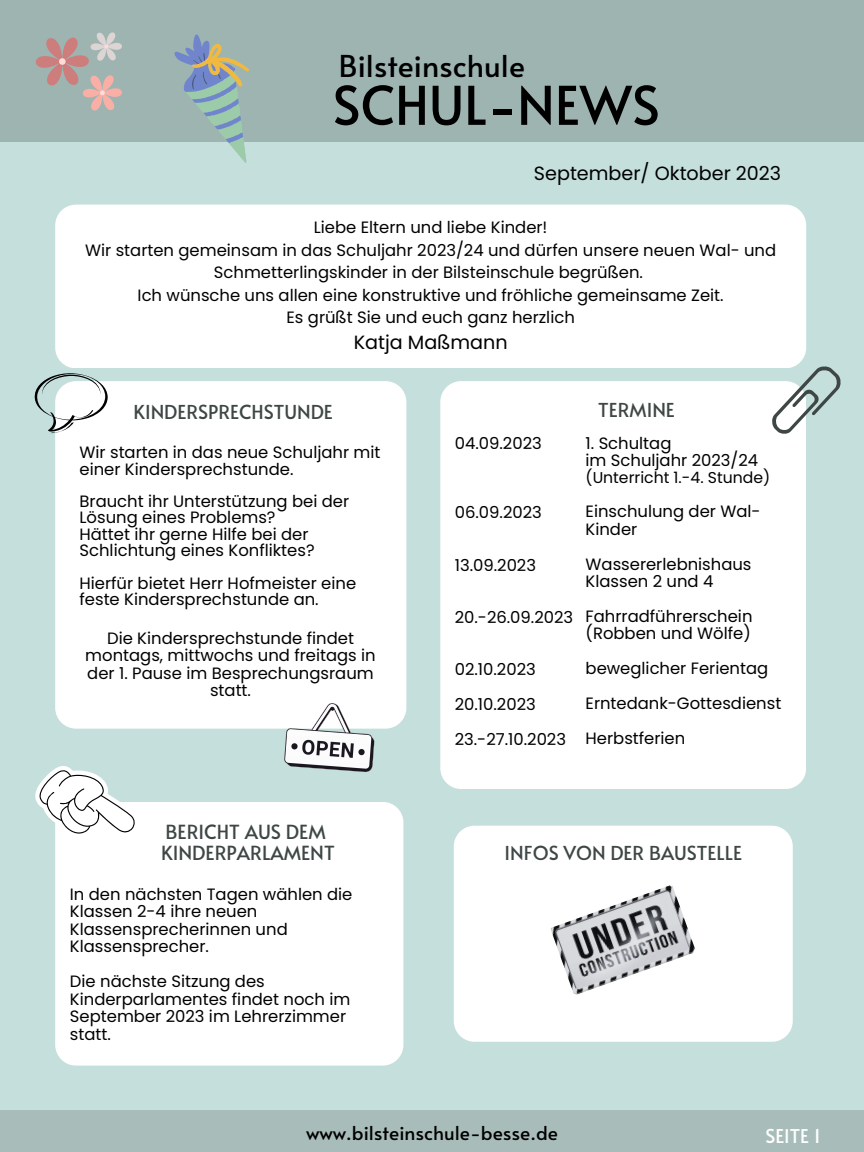
<style>
.page{position:relative;width:864px;height:1152px;background:#c5e0dc}
.page>*{position:absolute;margin:0;border:0;box-sizing:border-box;transform-origin:0 0}
.t1{font:53.18px "Alata";color:#000}
.t2{font:30.08px "Alata";color:#000}
.t3{font:19.42px "Alata";color:#3e4745}
.t4{font:19.2px "Alata";color:#3e4745}
.t5{font:19.12px "Poppins";color:#000}
.t6{font:19.12px "Alata";color:#000}
.t7{font:18.98px "Alata";color:#fff}
.t8{font:16.42px/17.4px "Poppins";color:#000}
.t9{font:15.67px "Poppins";color:#000}
</style>
<div class="page">
<div style="left:0;top:0;width:864px;height:142px;background:#9eb4b1"></div>
<div style="left:0;top:1110px;width:864px;height:42px;background:#a8bdba"></div>
<div style="left:454px;top:826px;width:339px;height:216px;background:#fff;border-radius:21px"></div>
<div style="left:440px;top:381px;width:366px;height:408px;background:#fff;border-radius:21px"></div>
<svg style="left:772px;top:363px;width:69px;height:71px"></svg>
<div style="left:55px;top:205px;width:751px;height:163px;background:#fff;border-radius:21px"></div>
<div style="left:55px;top:381px;width:351px;height:348px;background:#fff;border-radius:21px"></div>
<svg style="left:34px;top:373px;width:74px;height:60px"></svg>
<img style="left:283px;top:703px;width:99px;height:69px">
<div style="left:55px;top:802px;width:348px;height:264px;background:#fff;border-radius:21px"></div>
<svg style="left:35px;top:766px;width:100px;height:101px"></svg>
<img style="left:550px;top:885px;width:145px;height:110px">
<svg style="left:174px;top:34px;width:75px;height:129px"></svg>
<svg style="left:35px;top:32px;width:87px;height:79px"></svg>
<p class="t2" style="left:339px;top:44px;width:188px">Bilsteinschule</p>
<p class="t1" style="left:333px;top:66px;width:329px">SCHUL-NEWS</p>
<p class="t5" style="left:534px;top:160px;width:249px">September/ Oktober 2023</p>
<p class="t8" style="left:314px;top:219px;width:235px">Liebe Eltern und liebe Kinder!</p>
<p class="t8" style="left:85px;top:239px;width:693px;line-height:22.5px;text-align:center">Wir starten gemeinsam in das Schuljahr 2023/24 und dürfen unsere neuen Wal- und<br>Schmetterlingskinder in der Bilsteinschule begrüßen.</p>
<p class="t8" style="left:138px;top:286px;width:588px">Ich wünsche uns allen eine konstruktive und fröhliche gemeinsame Zeit.</p>
<p class="t8" style="left:287px;top:309px;width:290px">Es grüßt Sie und euch ganz herzlich</p>
<p class="t5" style="left:354px;top:329px;width:155px">Katja Maßmann</p>
<p class="t4" style="left:134px;top:397px;width:201px">KINDERSPRECHSTUNDE</p>
<p class="t8" style="left:80px;top:444px;width:302px;line-height:16.4px">Wir starten in das neue Schuljahr mit einer Kindersprechstunde.</p>
<p class="t8" style="left:80px;top:493px;width:271px;line-height:16.4px">Braucht ihr Unterstützung bei der<br>Lösung eines Problems?</p>
<p class="t8" style="left:80px;top:526px;width:237px;line-height:16.4px">Hättet ihr gerne Hilfe bei der<br>Schlichtung eines Konfliktes?</p>
<p class="t8" style="left:80px;top:575px;width:278px;line-height:16.4px">Hierfür bietet Herr Hofmeister eine feste Kindersprechstunde an.</p>
<p class="t8" style="left:85px;top:629px;width:292px;text-align:center">Die Kindersprechstunde findet montags, mittwochs und freitags in der 1. Pause im Besprechungsraum statt.</p>
<p class="t3" style="left:165px;top:817px;width:162px">BERICHT AUS DEM</p>
<p class="t3" style="left:161px;top:839px;width:175px">KINDERPARLAMENT</p>
<p class="t8" style="left:70px;top:885px;width:284px">In den nächsten Tagen wählen die<br>Klassen 2-4 ihre neuen<br>Klassensprecherinnen und<br>Klassensprecher.</p>
<p class="t8" style="left:70px;top:973px;width:282px">Die nächste Sitzung des<br>Kinderparlamentes findet noch im<br>September 2023 im Lehrerzimmer statt.</p>
<p class="t8" style="left:455px;top:434px;width:89px">04.09.2023</p>
<p class="t8" style="left:455px;top:504px;width:89px">06.09.2023</p>
<p class="t8" style="left:455px;top:556px;width:83px">13.09.2023</p>
<p class="t8" style="left:455px;top:609px;width:120px">20.-26.09.2023</p>
<p class="t8" style="left:455px;top:661px;width:83px">02.10.2023</p>
<p class="t8" style="left:455px;top:696px;width:83px">20.10.2023</p>
<p class="t8" style="left:455px;top:731px;width:113px">23.-27.10.2023</p>
<p class="t4" style="left:598px;top:395px;width:78px">TERMINE</p>
<p class="t8" style="left:586px;top:434px;width:87px">1. Schultag</p>
<p class="t8" style="left:586px;top:452px;width:174px">im Schuljahr 2023/24</p>
<p class="t9" style="left:586px;top:467px;width:186px">(Unterricht 1.-4. Stunde)</p>
<p class="t8" style="left:586px;top:503px;width:177px">Einschulung der Wal-<br>Kinder</p>
<p class="t8" style="left:586px;top:555px;width:167px">Wassererlebnishaus<br>Klassen 2 und 4</p>
<p class="t8" style="left:586px;top:607px;width:168px">Fahrradführerschein (Robben und Wölfe)</p>
<p class="t8" style="left:586px;top:660px;width:184px">beweglicher Ferientag</p>
<p class="t8" style="left:586px;top:695px;width:197px">Erntedank-Gottesdienst</p>
<p class="t8" style="left:586px;top:730px;width:101px">Herbstferien</p>
<p class="t4" style="left:504px;top:839px;width:239px">INFOS VON DER BAUSTELLE</p>
<p class="t6" style="left:306px;top:1119px;width:253px">www.bilsteinschule-besse.de</p>
<p class="t7" style="left:766px;top:1122px;width:57px">SEITE 1</p>
</div>
